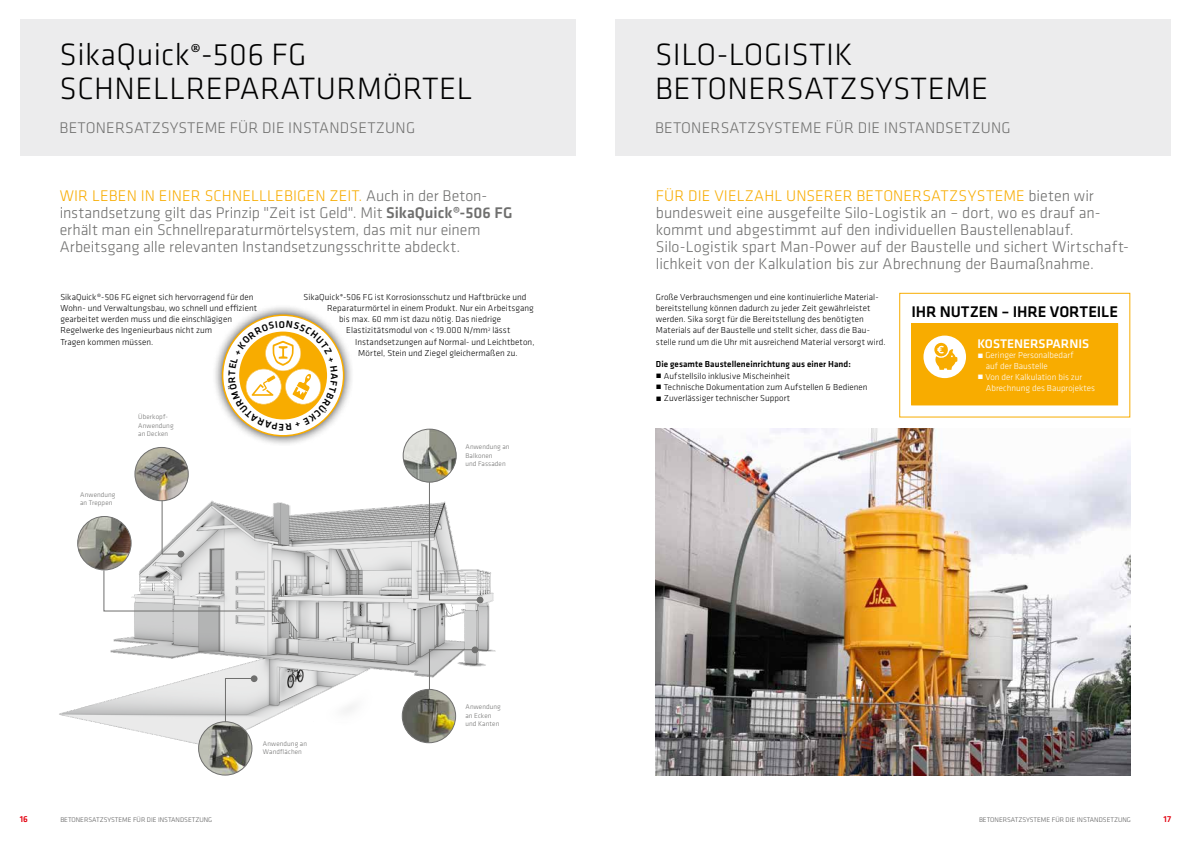
<style>
.page{position:relative;width:1191px;height:842px;background:#fff}
.page>*{position:absolute;margin:0;border:0;box-sizing:border-box;transform-origin:0 0}
.t1{font:300 32px/34px "Klavika";letter-spacing:.015em;color:#000}
.t2{font:300 16px/17px "Klavika";color:#6f6f6e}
.t3{font:500 16px "Klavika";letter-spacing:-.01em;color:#000}
.t4{font:500 13px "Klavika";color:#fff}
.t5{font:300 9px/11.3px "Klavika";letter-spacing:.005em;color:#000}
.t6{font:300 9px/10.8px "Klavika";color:#fff}
.t7{font:500 9px "Klavika";letter-spacing:.01em;color:#000}
.t8{font:500 9px "Klavika";color:#e3000f}
.t9{font:300 7px/8.4px "Klavika";letter-spacing:.015em;color:#6f6f6e}
.t10{font:300 7px "Klavika";color:#565656}
.s1{font-family:"Minion Pro";font-weight:400}
.s2{color:#f8ac00}
.s3{font-weight:500}
</style>
<div class="page">
<div style="left:20px;top:20px;width:555px;height:136px;background:#ececed"></div>
<div style="left:615px;top:20px;width:556px;height:136px;background:#ececed"></div>
<div style="left:911px;top:324px;width:206px;height:81px;background:#f8ac00"></div>
<div style="left:911px;top:323px;width:207px;height:82px;border:1px solid #f8ac00"></div>
<img style="left:656px;top:429px;width:474px;height:346px">
<div style="left:923px;top:336px;width:43px;height:42px;background:#fff;border-radius:50%"></div>
<svg style="left:934px;top:343px;width:23px;height:27px"></svg>
<img style="left:59px;top:431px;width:437px;height:345px">
<svg style="left:161px;top:496px;width:24px;height:59px"></svg>
<svg style="left:224px;top:677px;width:31px;height:72px;background:#dbdcdc"></svg>
<img style="left:78px;top:516px;width:53px;height:54px;border-radius:27px">
<div style="left:77px;top:516px;width:55px;height:54px;border:1px solid #6f6f6e;border-radius:50%"></div>
<svg style="left:103px;top:569px;width:180px;height:43px"></svg>
<img style="left:135px;top:447px;width:53px;height:54px;border-radius:27px">
<div style="left:134px;top:447px;width:55px;height:54px;border:1px solid #6f6f6e;border-radius:50%"></div>
<img style="left:199px;top:722px;width:53px;height:53px;border-radius:27px">
<div style="left:198px;top:721px;width:54px;height:54px;border:1px solid #6f6f6e;border-radius:50%"></div>
<div style="left:177px;top:551px;width:7px;height:6px;background:#6f6f6e;border-radius:50%"></div>
<div style="left:251px;top:675px;width:6px;height:7px;background:#6f6f6e;border-radius:50%"></div>
<div style="left:471px;top:646px;width:7px;height:7px;background:#6f6f6e;border-radius:50%"></div>
<div style="left:278px;top:608px;width:7px;height:6px;background:#6f6f6e;border-radius:50%"></div>
<svg style="left:428px;top:478px;width:55px;height:125px"></svg>
<svg style="left:428px;top:649px;width:51px;height:47px"></svg>
<img style="left:403px;top:429px;width:53px;height:53px;border-radius:27px">
<div style="left:403px;top:429px;width:53px;height:54px;border:1px solid #6f6f6e;border-radius:50%"></div>
<img style="left:402px;top:689px;width:53px;height:54px;border-radius:27px">
<div style="left:402px;top:689px;width:54px;height:54px;border:1px solid #6f6f6e;border-radius:50%"></div>
<div style="left:212px;top:304px;width:142px;height:143px;background:#000;opacity:.75"></div>
<svg style="left:223px;top:315px;width:121px;height:121px"></svg>
<div style="left:222px;top:314px;width:122px;height:123px;border:2px solid #f8ac00;border-radius:50%"></div>
<div style="left:899px;top:293px;width:231px;height:124px;border:1px solid #f8ac00"></div>
<svg style="left:228px;top:321px;width:110px;height:109px"></svg>
<h1 class="t1" style="left:59px;top:37px;width:414px">SikaQuick<span class="s1">®</span>-506 FG<br>SCHNELLREPARATURMÖRTEL</h1>
<h2 class="t2" style="left:59px;top:119px;width:357px">BETONERSATZSYSTEME FÜR DIE INSTANDSETZUNG</h2>
<h1 class="t1" style="left:655px;top:37px;width:335px">SILO-LOGISTIK<br>BETONERSATZSYSTEME</h1>
<h2 class="t2" style="left:655px;top:119px;width:357px">BETONERSATZSYSTEME FÜR DIE INSTANDSETZUNG</h2>
<p class="t2" style="left:60px;top:187px;width:454px"><span class="s2">WIR LEBEN IN EINER SCHNELLLEBIGEN ZEIT.</span> Auch in der Beton&shy;instandsetzung gilt das Prinzip "Zeit ist Geld". Mit <span class="s3">SikaQuick®-506 FG </span>erhält man ein Schnellreparaturmörtelsystem, das mit nur einem Arbeitsgang alle relevanten Instandsetzungsschritte abdeckt.</p>
<p class="t2" style="left:656px;top:187px;width:474px"><span class="s2">FÜR DIE VIELZAHL UNSERER BETONERSATZSYSTEME</span> bieten wir bundesweit eine ausgefeilte Silo-Logistik an – dort, wo es drauf an&shy;kommt und abgestimmt auf den individuellen Baustellenablauf.<br>Silo-Logistik spart Man-Power auf der Baustelle und sichert Wirtschaft&shy;lichkeit von der Kalkulation bis zur Abrechnung der Baumaßnahme.</p>
<p class="t5" style="left:60px;top:291px;width:198px">SikaQuick®-506 FG eignet sich hervorragend für den Wohn- und Verwaltungsbau, wo schnell und effizient gearbeitet werden muss und die einschlägigen Regelwerke des Ingenieurbaus nicht zum<br>Tragen kommen müssen.</p>
<p class="t5" style="left:303px;top:291px;width:224px">SikaQuick<span class="s1">®</span>-506 FG ist Korrosionsschutz und Haftbrücke und</p>
<p class="t5" style="left:327px;top:302px;width:208px">Reparaturmörtel in einem Produkt. Nur ein Arbeitsgang</p>
<p class="t5" style="left:339px;top:313px;width:163px">bis max. 60 mm ist dazu nötig. Das niedrige</p>
<p class="t5" style="left:346px;top:325px;width:166px">Elastizitätsmodul von &lt; 19.000 N/mm<sup>2</sup> lässt</p>
<p class="t5" style="left:355px;top:336px;width:181px">Instandsetzungen auf Normal- und Leichtbeton,</p>
<p class="t5" style="left:358px;top:347px;width:161px">Mörtel, Stein und Ziegel gleichermaßen zu.</p>
<p class="t9" style="left:80px;top:490px;width:37px">Anwendung an Treppen</p>
<p class="t9" style="left:138px;top:413px;width:37px">Überkopf-<br>Anwendung an Decken</p>
<p class="t9" style="left:263px;top:739px;width:46px">Anwendung an<br>Wandflächen</p>
<p class="t9" style="left:465px;top:442px;width:46px">Anwendung an<br>Balkonen<br>und Fassaden</p>
<p class="t9" style="left:465px;top:703px;width:37px">Anwendung an Ecken und Kanten</p>
<p class="t5" style="left:656px;top:291px;width:231px">Große Verbrauchsmengen und eine kontinuierliche Material&shy;bereitstellung können dadurch zu jeder Zeit gewährleistet werden. Sika sorgt für die Bereitstellung des benötigten Materials auf der Baustelle und stellt sicher, dass die Bau&shy;stelle rund um die Uhr mit ausreichend Material versorgt wird.</p>
<p class="t7" style="left:656px;top:358px;width:196px">Die gesamte Baustelleneinrichtung aus einer Hand:</p>
<p class="t5" style="left:656px;top:370px;width:136px"><span class="s3">•</span> Aufstellsilo inklusive Mischeinheit</p>
<p class="t5" style="left:656px;top:381px;width:213px"><span class="s3">•</span> Technische Dokumentation zum Aufstellen &amp; Bedienen</p>
<p class="t5" style="left:656px;top:393px;width:136px"><span class="s3">•</span> Zuverlässiger technischer Support</p>
<h2 class="t3" style="left:911px;top:301px;width:208px">IHR NUTZEN – IHRE VORTEILE</h2>
<h3 class="t4" style="left:977px;top:334px;width:113px">KOSTENERSPARNIS</h3>
<p class="t6" style="left:985px;top:350px;width:89px;text-indent:-9px">• Geringer Personalbedarf auf der Baustelle</p>
<p class="t6" style="left:985px;top:371px;width:111px;text-indent:-9px">• Von der Kalkulation bis zur<br>Abrechnung des Bauprojektes</p>
<p class="t8" style="left:20px;top:813px;width:10px">16</p>
<p class="t10" style="left:60px;top:816px;width:153px">BETONERSATZSYSTEME FÜR DIE INSTANDSETZUNG</p>
<p class="t10" style="left:979px;top:816px;width:153px">BETONERSATZSYSTEME FÜR DIE INSTANDSETZUNG</p>
<p class="t8" style="left:1163px;top:813px;width:9px">17</p>
</div>
